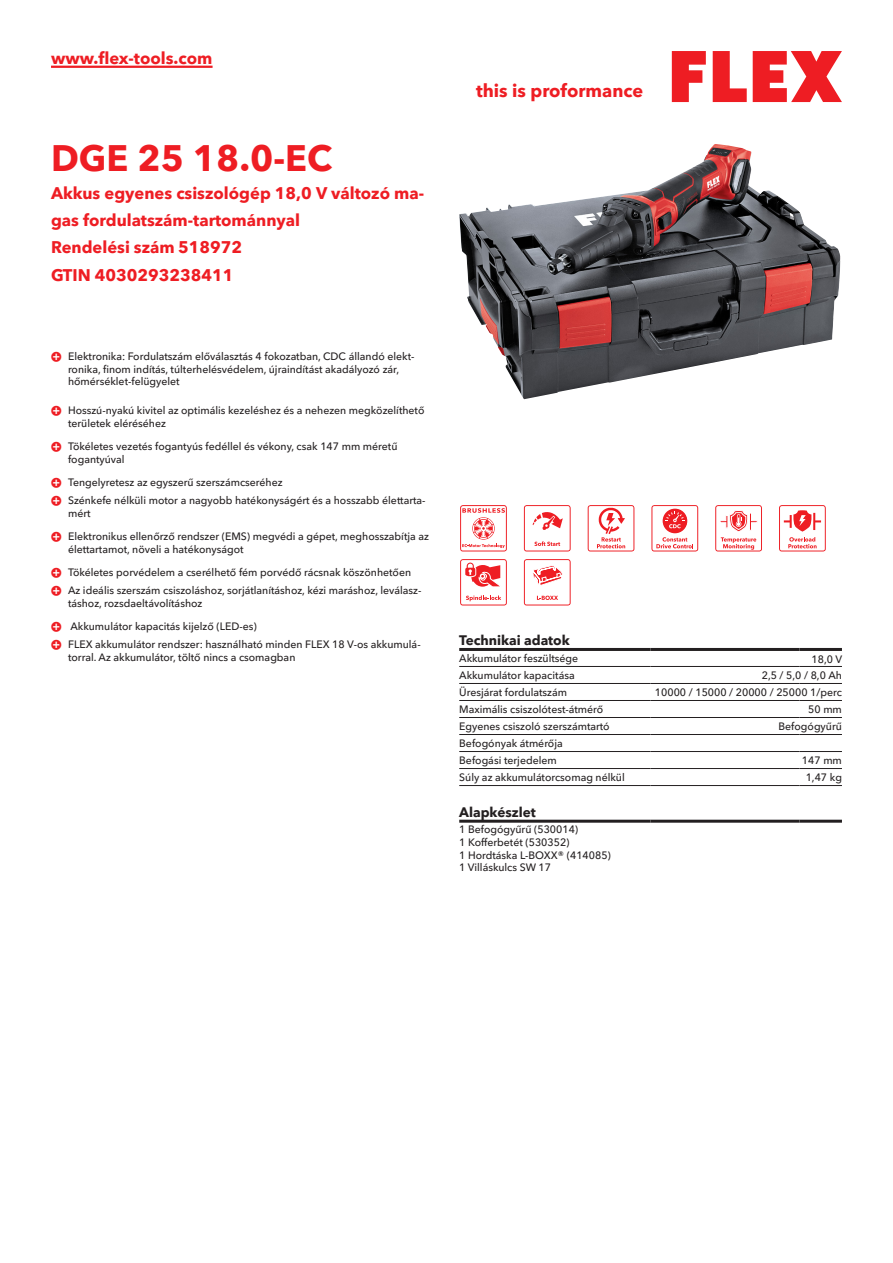
<style>
.page{position:relative;width:893px;height:1263px;background:#fff}
.page>*{position:absolute;margin:0;border:0;box-sizing:border-box;transform-origin:0 0}
.CB_AF_Product-name{font:700 36px "Avenir Next W1 G";color:#ee1d23}
.t1{font:700 18px "Avenir Next W1 G";color:#ee1d23}
.CB_AF_Product-short{font:700 16.5px/27px "Avenir Next W1 G";color:#ee1d23}
.CB_AF_Order-number{font:700 16.5px "Avenir Next W1 G";color:#ee1d23}
.CB_AF_Table-headline{font:700 13.5px "Avenir Next W1 G";color:#231f20}
.CB_AF_Table-specific{font:500 10.5px/12.6px "Avenir Next W1 G";color:#231f20}
</style>
<div class="page">
<svg style="left:672px;top:51px;width:34px;height:51px"></svg>
<svg style="left:713px;top:51px;width:34px;height:51px"></svg>
<svg style="left:753px;top:51px;width:89px;height:51px"></svg>
<hr style="left:51px;top:66px;width:162px;height:2px;background:#ee1d23">
<img style="left:459px;top:144px;width:381px;height:255px">
<hr style="left:459px;top:666px;width:192px;height:1px;background:#231f20">
<hr style="left:651px;top:666px;width:148px;height:1px;background:#231f20">
<hr style="left:799px;top:666px;width:43px;height:1px;background:#231f20">
<hr style="left:459px;top:683px;width:192px;height:1px;background:#231f20">
<hr style="left:651px;top:683px;width:148px;height:1px;background:#231f20">
<hr style="left:799px;top:683px;width:43px;height:1px;background:#231f20">
<hr style="left:459px;top:700px;width:192px;height:1px;background:#231f20">
<hr style="left:651px;top:700px;width:148px;height:1px;background:#231f20">
<hr style="left:799px;top:700px;width:43px;height:1px;background:#231f20">
<hr style="left:459px;top:717px;width:192px;height:1px;background:#231f20">
<hr style="left:651px;top:717px;width:148px;height:1px;background:#231f20">
<hr style="left:799px;top:717px;width:43px;height:1px;background:#231f20">
<hr style="left:459px;top:734px;width:192px;height:1px;background:#231f20">
<hr style="left:651px;top:734px;width:148px;height:1px;background:#231f20">
<hr style="left:799px;top:734px;width:43px;height:1px;background:#231f20">
<hr style="left:459px;top:751px;width:192px;height:1px;background:#231f20">
<hr style="left:651px;top:751px;width:148px;height:1px;background:#231f20">
<hr style="left:799px;top:751px;width:43px;height:1px;background:#231f20">
<hr style="left:459px;top:768px;width:192px;height:1px;background:#231f20">
<hr style="left:651px;top:768px;width:148px;height:1px;background:#231f20">
<hr style="left:799px;top:768px;width:43px;height:1px;background:#231f20">
<hr style="left:459px;top:785px;width:192px;height:1px;background:#231f20">
<hr style="left:651px;top:785px;width:148px;height:1px;background:#231f20">
<hr style="left:799px;top:785px;width:43px;height:1px;background:#231f20">
<hr style="left:459px;top:648px;width:192px;height:3px;background:#231f20">
<hr style="left:651px;top:648px;width:148px;height:3px;background:#231f20">
<hr style="left:799px;top:648px;width:43px;height:3px;background:#231f20">
<hr style="left:459px;top:820px;width:192px;height:3px;background:#231f20">
<hr style="left:651px;top:820px;width:148px;height:3px;background:#231f20">
<hr style="left:799px;top:820px;width:43px;height:3px;background:#231f20">
<svg style="left:460px;top:505px;width:47px;height:46px"></svg>
<svg style="left:524px;top:505px;width:47px;height:46px"></svg>
<svg style="left:588px;top:505px;width:46px;height:46px"></svg>
<svg style="left:651px;top:505px;width:47px;height:46px"></svg>
<svg style="left:715px;top:505px;width:47px;height:46px"></svg>
<svg style="left:779px;top:505px;width:47px;height:46px"></svg>
<svg style="left:460px;top:559px;width:47px;height:46px"></svg>
<svg style="left:524px;top:559px;width:47px;height:46px"></svg>
<h3 class="CB_AF_Product-short" style="left:51px;top:43px;width:163px">www.flex-tools.com</h3>
<p class="CB_AF_Product-name" style="left:51px;top:130px;width:283px">DGE 25 18.0-EC</p>
<p class="CB_AF_Product-short" style="left:51px;top:178px;width:375px">Akkus egyenes csiszológép 18,0 V változó ma&shy;gas fordulatszám-tartománnyal</p>
<p class="CB_AF_Order-number" style="left:51px;top:234px;width:193px">Rendelési szám 518972</p>
<p class="CB_AF_Order-number" style="left:51px;top:262px;width:184px">GTIN 4030293238411</p>
<p class="CB_AF_Table-specific" style="left:68px;top:349px;width:348px">Elektronika: Fordulatszám előválasztás 4 fokozatban, CDC állandó elekt&shy;ronika, finom indítás, túlterhelésvédelem, újraindítást akadályozó zár, hőmérséklet-felügyelet</p>
<p class="CB_AF_Table-specific" style="left:68px;top:403px;width:358px">Hosszú-nyakú kivitel az optimális kezeléshez és a nehezen megközelíthető területek eléréséhez</p>
<p class="CB_AF_Table-specific" style="left:68px;top:439px;width:331px">Tökéletes vezetés fogantyús fedéllel és vékony, csak 147 mm méretű fogantyúval</p>
<p class="CB_AF_Table-specific" style="left:68px;top:475px;width:216px">Tengelyretesz az egyszerű szerszámcseréhez</p>
<p class="CB_AF_Table-specific" style="left:68px;top:493px;width:359px">Szénkefe nélküli motor a nagyobb hatékonyságért és a hosszabb élettarta&shy;mért</p>
<p class="CB_AF_Table-specific" style="left:68px;top:529px;width:362px">Elektronikus ellenőrző rendszer (EMS) megvédi a gépet, meghosszabítja az élettartamot, növeli a hatékonyságot</p>
<p class="CB_AF_Table-specific" style="left:68px;top:565px;width:345px">Tökéletes porvédelem a cserélhető fém porvédő rácsnak köszönhetően</p>
<p class="CB_AF_Table-specific" style="left:68px;top:583px;width:355px">Az ideális szerszám csiszoláshoz, sorjátlanításhoz, kézi maráshoz, leválasz&shy;táshoz, rozsdaeltávolításhoz</p>
<p class="CB_AF_Table-specific" style="left:70px;top:619px;width:188px">Akkumulátor kapacitás kijelző (LED-es)</p>
<p class="CB_AF_Table-specific" style="left:68px;top:637px;width:354px">FLEX akkumulátor rendszer: használható minden FLEX 18 V-os akkumulá&shy;torral. Az akkumulátor, töltő nincs a csomagban</p>
<h2 class="t1" style="left:476px;top:77px;width:169px">this is proformance</h2>
<p class="CB_AF_Table-headline" style="left:459px;top:630px;width:112px">Technikai adatok</p>
<p class="CB_AF_Table-specific" style="left:459px;top:651px;width:120px">Akkumulátor feszültsége</p>
<p class="CB_AF_Table-specific" style="left:811px;top:652px;width:32px">18,0 V</p>
<p class="CB_AF_Table-specific" style="left:459px;top:668px;width:117px">Akkumulátor kapacitása</p>
<p class="CB_AF_Table-specific" style="left:762px;top:668px;width:82px">2,5 / 5,0 / 8,0 Ah</p>
<p class="CB_AF_Table-specific" style="left:459px;top:685px;width:109px">Üresjárat fordulatszám</p>
<p class="CB_AF_Table-specific" style="left:655px;top:685px;width:189px">10000 / 15000 / 20000 / 25000 1/perc</p>
<p class="CB_AF_Table-specific" style="left:459px;top:702px;width:145px">Maximális csiszolótest-átmérő</p>
<p class="CB_AF_Table-specific" style="left:808px;top:702px;width:35px">50 mm</p>
<p class="CB_AF_Table-specific" style="left:459px;top:719px;width:152px">Egyenes csiszoló szerszámtartó</p>
<p class="CB_AF_Table-specific" style="left:778px;top:719px;width:65px">Befogógyűrű</p>
<p class="CB_AF_Table-specific" style="left:459px;top:736px;width:105px">Befogónyak átmérőja</p>
<p class="CB_AF_Table-specific" style="left:459px;top:753px;width:99px">Befogási terjedelem</p>
<p class="CB_AF_Table-specific" style="left:802px;top:753px;width:41px">147 mm</p>
<p class="CB_AF_Table-specific" style="left:459px;top:770px;width:167px">Súly az akkumulátorcsomag nélkül</p>
<p class="CB_AF_Table-specific" style="left:806px;top:770px;width:38px">1,47 kg</p>
<p class="CB_AF_Table-headline" style="left:459px;top:801px;width:78px">Alapkészlet</p>
<p class="CB_AF_Table-specific" style="left:459px;top:822px;width:153px">1 Befogógyűrű (530014)<br>1 Kofferbetét (530352)<br>1 Hordtáska L-BOXX® (414085)<br>1 Villáskulcs SW 17</p>
</div>
